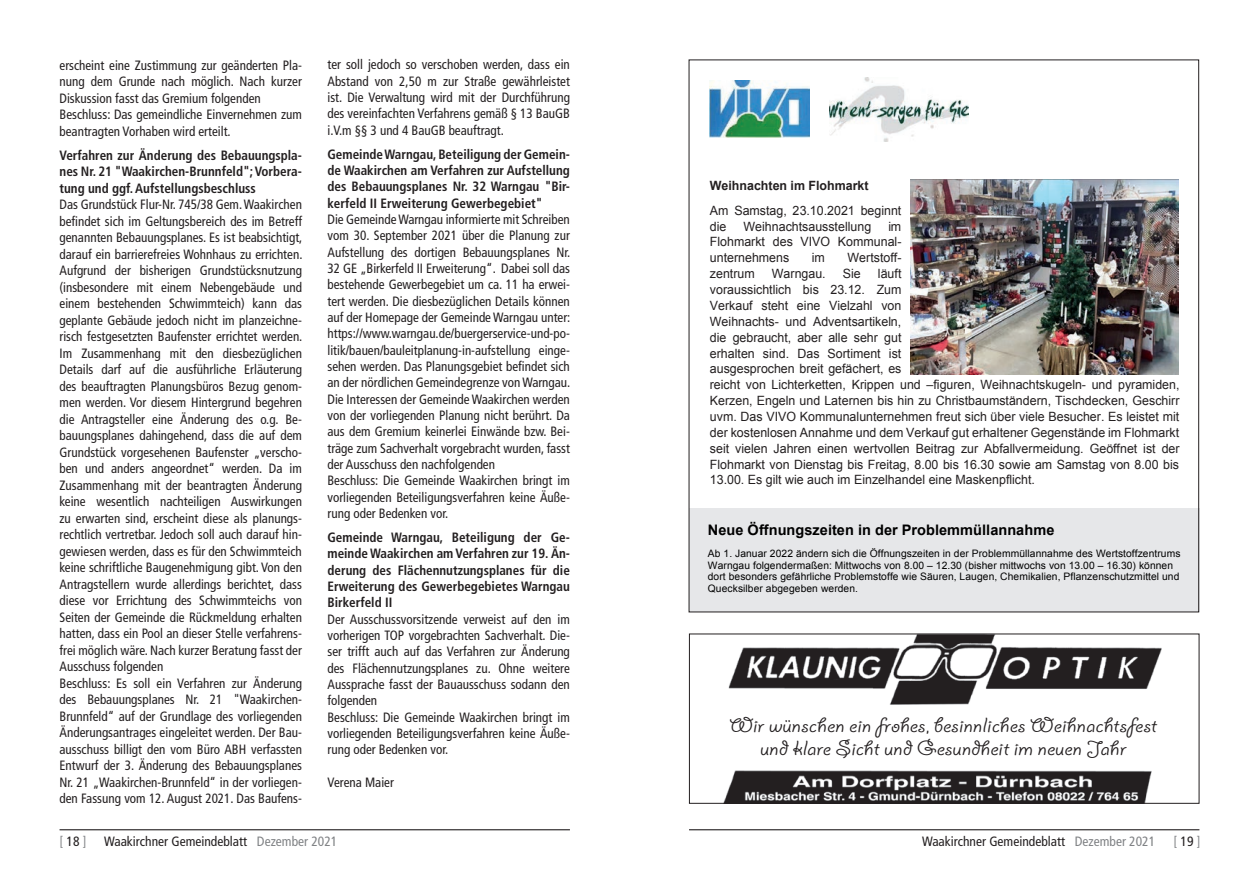
<style>
.page{position:relative;width:1259px;height:893px;background:#fff}
.page>*{position:absolute;margin:0;border:0;box-sizing:border-box;transform-origin:0 0}
.t1{font:23.25px/22.6px "Giddyup Std";color:#231f20;text-align:center;scale:1.18 1}
.t2{font:700 14.55px "Arial";letter-spacing:.005em;color:#000}
.t3{font:condensed 13.5px/16.5px "Frutiger";color:#231f20}
.t4{font:700 condensed 13.5px/16.4px "Frutiger";color:#231f20;text-align:justify}
.t5{font:condensed 13.5px "Frutiger";color:#808285}
.t6{font:12.75px/15.9px "Arial";color:#231f20}
.t7{font:700 12.75px "Arial";color:#231f20}
.t8{font:10.2px/12px "Arial";letter-spacing:.01em;color:#000}
.t9{font:italic 10.2px "Arial";letter-spacing:.005em;color:#000}
.s1{color:#231f20}
.s2{color:#808285}
</style>
<div class="page">
<hr style="left:60px;top:829px;width:510px;height:1px;background:#231f20">
<hr style="left:689px;top:829px;width:510px;height:1px;background:#231f20">
<div style="left:689px;top:509px;width:510px;height:103px;background:#e6e7e9"></div>
<img style="left:710px;top:81px;width:99px;height:56px">
<img style="left:829px;top:77px;width:139px;height:64px">
<img style="left:911px;top:179px;width:267px;height:196px">
<img style="left:723px;top:770px;width:429px;height:32px">
<img style="left:728px;top:636px;width:434px;height:69px">
<div style="left:689px;top:634px;width:510px;height:170px;border:1px solid #231f20"></div>
<p class="t3" style="left:60px;top:57px;width:244px">erscheint eine Zustimmung zur geänderten Pla&shy;nung dem Grunde nach möglich. Nach kurzer Diskussion fasst das Gremium folgenden Beschluss: Das gemeindliche Einvernehmen zum beantragten Vorhaben wird erteilt.</p>
<p class="t4" style="left:60px;top:147px;width:244px">Verfahren zur Änderung des Bebauungspla&shy;nes Nr. 21 "Waakirchen-Brunnfeld"; Vorbera&shy;tung und ggf. Aufstellungsbeschluss</p>
<p class="t3" style="left:60px;top:197px;width:244px">Das Grundstück Flur-Nr. 745/38 Gem. Waakirchen befindet sich im Geltungsbereich des im Betreff genannten Bebauungsplanes. Es ist beabsichtigt, darauf ein barrierefreies Wohnhaus zu errichten.<br>Aufgrund der bisherigen Grundstücksnutzung (insbesondere mit einem Nebengebäude und einem bestehenden Schwimmteich) kann das geplante Gebäude jedoch nicht im planzeichne&shy;risch festgesetzten Baufenster errichtet werden.<br>Im Zusammenhang mit den diesbezüglichen Details darf auf die ausführliche Erläuterung des beauftragten Planungsbüros Bezug genom&shy;men werden. Vor diesem Hintergrund begehren die Antragsteller eine Änderung des o.g. Be&shy;bauungsplanes dahingehend, dass die auf dem Grundstück vorgesehenen Baufenster „verscho&shy;ben und anders angeordnet“ werden. Da im Zusammenhang mit der beantragten Änderung keine wesentlich nachteiligen Auswirkungen zu erwarten sind, erscheint diese als planungs&shy;rechtlich vertretbar. Jedoch soll auch darauf hin&shy;gewiesen werden, dass es für den Schwimmteich keine schriftliche Baugenehmigung gibt. Von den Antragstellern wurde allerdings berichtet, dass diese vor Errichtung des Schwimmteichs von Seiten der Gemeinde die Rückmeldung erhalten hatten, dass ein Pool an dieser Stelle verfahrens&shy;frei möglich wäre. Nach kurzer Beratung fasst der Ausschuss folgenden<br>Beschluss: Es soll ein Verfahren zur Änderung des Bebauungsplanes Nr. 21 "Waakirchen-Brunnfeld“ auf der Grundlage des vorliegenden Änderungsantrages eingeleitet werden. Der Bau&shy;ausschuss billigt den vom Büro ABH verfassten Entwurf der 3. Änderung des Bebauungsplanes Nr. 21 „Waakirchen-Brunnfeld“ in der vorliegen&shy;den Fassung vom 12. August 2021. Das Baufens-</p>
<p class="t3" style="left:327px;top:57px;width:244px;text-align:justify">ter soll jedoch so verschoben werden, dass ein Abstand von 2,50 m zur Straße gewährleistet ist. Die Verwaltung wird mit der Durchführung des vereinfachten Verfahrens gemäß § 13 BauGB i.V.m §§ 3 und 4 BauGB beauftragt.</p>
<p class="t4" style="left:327px;top:146px;width:244px">Gemeinde Warngau, Beteiligung der Gemein&shy;de Waakirchen am Verfahren zur Aufstellung des Bebauungsplanes Nr. 32 Warngau "Bir&shy;kerfeld II Erweiterung Gewerbegebiet"</p>
<p class="t3" style="left:327px;top:211px;width:244px">Die Gemeinde Warngau informierte mit Schreiben vom 30. September 2021 über die Planung zur Aufstellung des dortigen Bebauungsplanes Nr.<br>32 GE „Birkerfeld II Erweiterung“. Dabei soll das bestehende Gewerbegebiet um ca. 11 ha erwei&shy;tert werden. Die diesbezüglichen Details können auf der Homepage der Gemeinde Warngau unter: https://www.warngau.de/buergerservice-und-po&shy;litik/bauen/bauleitplanung-in-aufstellung einge&shy;sehen werden. Das Planungsgebiet befindet sich an der nördlichen Gemeindegrenze von Warngau.<br>Die Interessen der Gemeinde Waakirchen werden von der vorliegenden Planung nicht berührt. Da aus dem Gremium keinerlei Einwände bzw. Bei&shy;träge zum Sachverhalt vorgebracht wurden, fasst der Ausschuss den nachfolgenden<br>Beschluss: Die Gemeinde Waakirchen bringt im vorliegenden Beteiligungsverfahren keine Äuße&shy;rung oder Bedenken vor.</p>
<p class="t4" style="left:327px;top:529px;width:244px">Gemeinde Warngau, Beteiligung der Ge&shy;meinde Waakirchen am Verfahren zur 19. Än&shy;derung des Flächennutzungsplanes für die Erweiterung des Gewerbegebietes Warngau Birkerfeld II</p>
<p class="t3" style="left:327px;top:611px;width:244px">Der Ausschussvorsitzende verweist auf den im vorherigen TOP vorgebrachten Sachverhalt. Die&shy;ser trifft auch auf das Verfahren zur Änderung des Flächennutzungsplanes zu. Ohne weitere Aussprache fasst der Bauausschuss sodann den folgenden<br>Beschluss: Die Gemeinde Waakirchen bringt im vorliegenden Beteiligungsverfahren keine Äuße&shy;rung oder Bedenken vor.</p>
<p class="t3" style="left:327px;top:774px;width:68px">Verena Maier</p>
<p class="t7" style="left:710px;top:178px;width:160px">Weihnachten im Flohmarkt</p>
<p class="t6" style="left:710px;top:202px;width:193px">Am Samstag, 23.10.2021 beginnt die</p>
<p class="t6" style="left:710px;top:218px;width:193px;text-align:justify;text-indent:178px">im Flohmarkt des VIVO Kommunal&shy;unternehmens</p>
<p class="t6" style="left:743px;top:218px;width:129px">Weihnachtsausstellung</p>
<p class="t6" style="left:812px;top:250px;width:15px">im</p>
<p class="t6" style="left:847px;top:250px;width:56px">Wertstoff-</p>
<p class="t6" style="left:710px;top:266px;width:471px;text-indent:168px">läuft<br>voraussichtlich bis 23.12. Zum<br>Verkauf steht eine Vielzahl von<br>Weihnachts- und Adventsartikeln,<br>die gebraucht, aber alle sehr gut<br>erhalten sind. Das Sortiment ist<br>ausgesprochen breit gefächert, es<br>reicht von Lichterketten, Krippen und –figuren, Weihnachtskugeln- und pyramiden, Kerzen, Engeln und Laternen bis hin zu Christbaumständern, Tischdecken, Geschirr uvm. Das VIVO Kommunalunternehmen freut sich über viele Besucher. Es leistet mit der kostenlosen Annahme und dem Verkauf gut erhaltener Gegenstände im Flohmarkt seit vielen Jahren einen wertvollen Beitrag zur Abfallvermeidung. Geöffnet ist der Flohmarkt von Dienstag bis Freitag, 8.00 bis 16.30 sowie am Samstag von 8.00 bis 13.00. Es gilt wie auch im Einzelhandel eine Maskenpflicht.</p>
<p class="t6" style="left:710px;top:266px;width:46px">zentrum</p>
<p class="t6" style="left:772px;top:266px;width:55px">Warngau.</p>
<p class="t6" style="left:843px;top:266px;width:19px">Sie</p>
<p class="t9" style="left:1054px;top:409px;width:186px">Pressemitteilung 17-21 vom 11.11.2021</p>
<p class="t2" style="left:708px;top:521px;width:348px">Neue Öffnungszeiten in der Problemmüllannahme</p>
<p class="t8" style="left:708px;top:547px;width:474px">Ab 1. Januar 2022 ändern sich die Öffnungszeiten in der Problemmüllannahme des Wertstoffzentrums Warngau folgendermaßen: Mittwochs von 8.00 – 12.30 (bisher mittwochs von 13.00 – 16.30) können dort besonders gefährliche Problemstoffe wie Säuren, Laugen, Chemikalien, Pflanzenschutzmittel und Quecksilber abgegeben werden.</p>
<h1 class="t1" style="left:729px;top:715px;width:364px">Wir wünschen ein frohes, besinnliches Weihnachtsfest und klare Sicht und Gesundheit im neuen Jahr</h1>
<p class="t5" style="left:60px;top:833px;width:29px">[<span class="s1">18</span>]</p>
<p class="t3" style="left:104px;top:833px;width:235px">Waakirchner Gemeindeblatt <span class="s2">Dezember 2021</span></p>
<p class="t3" style="left:922px;top:833px;width:235px">Waakirchner Gemeindeblatt <span class="s2">Dezember 2021</span></p>
<p class="t5" style="left:1173px;top:833px;width:29px">[<span class="s1">19</span>]</p>
</div>
